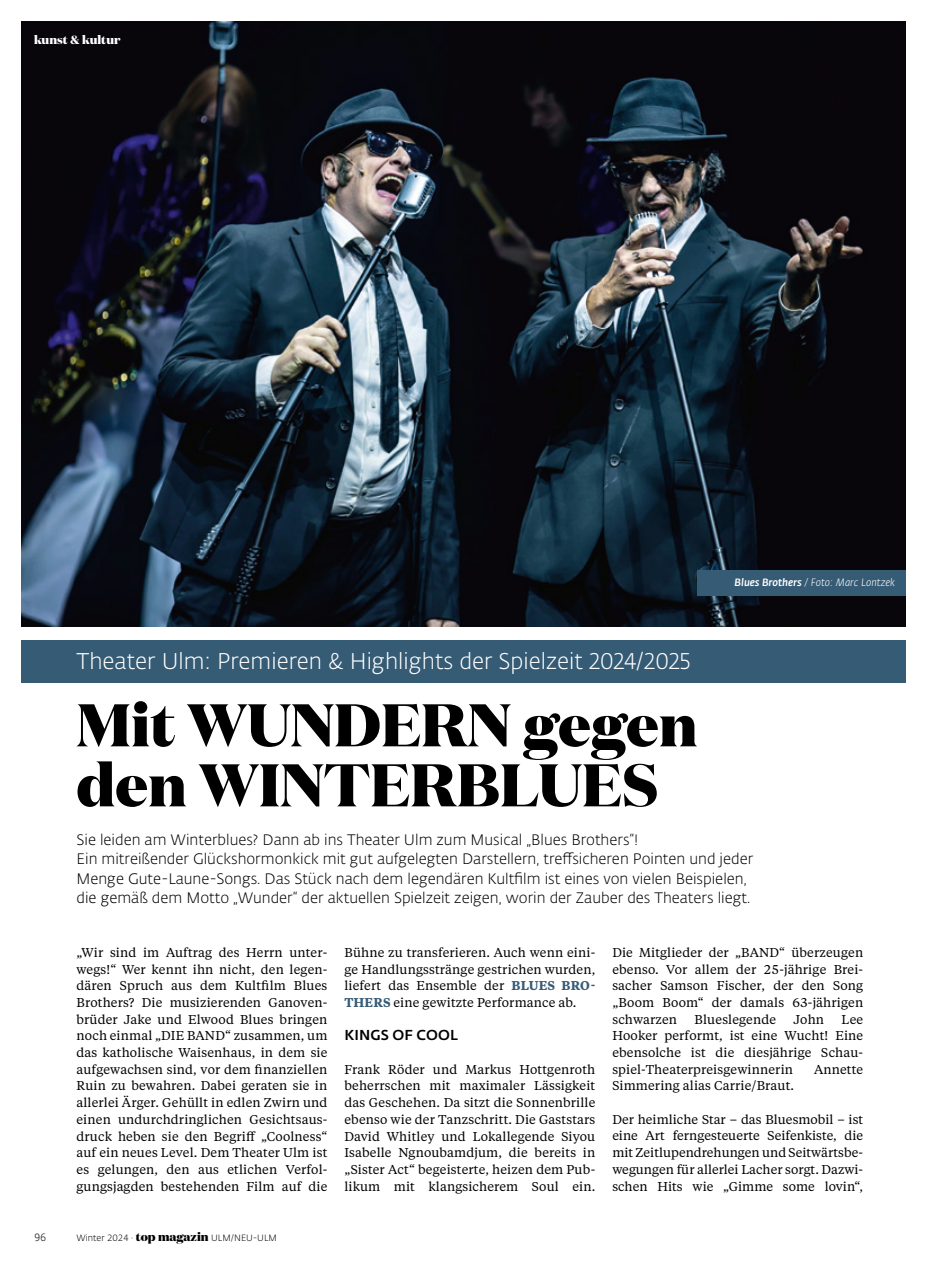
<style>
.page{position:relative;width:927px;height:1276px;background:#fff}
.page>*{position:absolute;margin:0;border:0;box-sizing:border-box;transform-origin:0 0}
.t1{font:800 60px/60px "Domaine Display";color:#000}
.t2{font:300 22.5px "Fedra Sans Alt Std";color:#fff}
.t3{font:300 15px/19.5px "Fedra Sans Alt Std";color:#000}
.t4{font:500 14.25px "Fedra Sans Alt Std";letter-spacing:.01em;color:#000}
.t5{font:12.75px/16.6px "Tiempos Text";letter-spacing:.01em;color:#000;text-align:justify}
.t6{font:800 12px "Domaine Display";color:#fff}
.t7{font:italic 300 10.5px "Fedra Sans Alt Std";color:#fff}
.t8{font:300 10.5px "Fedra Sans Alt Std";color:#000}
.t9{font:300 9px "Fedra Sans Alt Std";letter-spacing:.005em;color:#000}
.s1{font-family:"Fedra Sans";font-weight:500}
.s2{font-family:"Domaine Display";font-weight:800;font-size:12px}
.s3{font-weight:600;color:#365b75}
</style>
<div class="page">
<div style="left:21px;top:640px;width:885px;height:43px;background:#365b75"></div>
<img style="left:21px;top:22px;width:885px;height:605px">
<div style="left:697px;top:570px;width:209px;height:26px;background:#365b75"></div>
<p class="t6" style="left:34px;top:31px;width:88px">kunst &amp; kultur</p>
<p class="t7" style="left:734px;top:576px;width:162px"><span class="s1">Blues Brothers</span> / Foto: Marc Lontzek</p>
<h2 class="t2" style="left:77px;top:647px;width:615px">Theater Ulm: Premieren &amp; Highlights der Spielzeit 2024/2025</h2>
<h1 class="t1" style="left:77px;top:694px;width:623px">Mit WUNDERN gegen den WINTERBLUES</h1>
<p class="t3" style="left:77px;top:830px;width:678px">Sie leiden am Winterblues? Dann ab ins Theater Ulm zum Musical „Blues Brothers“!<br>Ein mitreißender Glückshormonkick mit gut aufgelegten Darstellern, treffsicheren Pointen und jeder Menge Gute-Laune-Songs. Das Stück nach dem legendären Kultfilm ist eines von vielen Beispielen, die gemäß dem Motto „Wunder“ der aktuellen Spielzeit zeigen, worin der Zauber des Theaters liegt.</p>
<p class="t5" style="left:77px;top:943px;width:252px">„Wir sind im Auftrag des Herrn unter&shy;wegs!“ Wer kennt ihn nicht, den legen&shy;dären Spruch aus dem Kultfilm Blues Brothers? Die musizierenden Ganoven&shy;brüder Jake und Elwood Blues bringen noch einmal „DIE BAND“ zusammen, um das katholische Waisenhaus, in dem sie aufgewachsen sind, vor dem finanziellen Ruin zu bewahren. Dabei geraten sie in allerlei Ärger. Gehüllt in edlen Zwirn und einen undurchdringlichen Gesichtsaus&shy;druck heben sie den Begriff „Coolness“ auf ein neues Level. Dem Theater Ulm ist es gelungen, den aus etlichen Verfol&shy;gungsjagden bestehenden Film auf die</p>
<p class="t8" style="left:34px;top:1230px;width:14px">96</p>
<p class="t9" style="left:77px;top:1232px;width:202px">Winter 2024 · <span class="s2">top magazin</span> ULM/NEU-ULM</p>
<p class="t5" style="left:344px;top:943px;width:252px">Bühne zu transferieren. Auch wenn eini&shy;ge Handlungsstränge gestrichen wurden, liefert das Ensemble der <span class="s3">BLUES BRO-THERS</span> eine gewitzte Performance ab.</p>
<p class="t4" style="left:344px;top:1026px;width:115px">KINGS OF COOL</p>
<p class="t5" style="left:344px;top:1060px;width:252px">Frank Röder und Markus Hottgenroth beherrschen mit maximaler Lässigkeit das Geschehen. Da sitzt die Sonnenbrille ebenso wie der Tanzschritt. Die Gaststars David Whitley und Lokallegende Siyou Isabelle Ngnoubamdjum, die bereits in „Sister Act“ begeisterte, heizen dem Pub&shy;likum mit klangsicherem Soul ein.</p>
<p class="t5" style="left:612px;top:943px;width:252px">Die Mitglieder der „BAND“ überzeugen ebenso. Vor allem der 25-jährige Brei&shy;sacher Samson Fischer, der den Song „Boom Boom“ der damals 63-jährigen schwarzen</p>
<p class="t5" style="left:695px;top:1010px;width:83px">Blueslegende</p>
<p class="t5" style="left:794px;top:1010px;width:32px">John</p>
<p class="t5" style="left:612px;top:1010px;width:252px;text-indent:229px">Lee Hooker performt, ist eine Wucht! Eine ebensolche ist die diesjährige Schau&shy;spiel-Theaterpreisgewinnerin</p>
<p class="t5" style="left:814px;top:1060px;width:51px">Annette</p>
<p class="t5" style="left:612px;top:1077px;width:183px">Simmering alias Carrie/Braut.</p>
<p class="t5" style="left:612px;top:1110px;width:252px">Der heimliche Star – das Bluesmobil – ist eine Art ferngesteuerte Seifenkiste, die mit Zeitlupendrehungen und Seitwärtsbe&shy;wegungen für allerlei Lacher sorgt. Dazwi&shy;schen Hits wie „Gimme some lovin“,</p>
</div>
